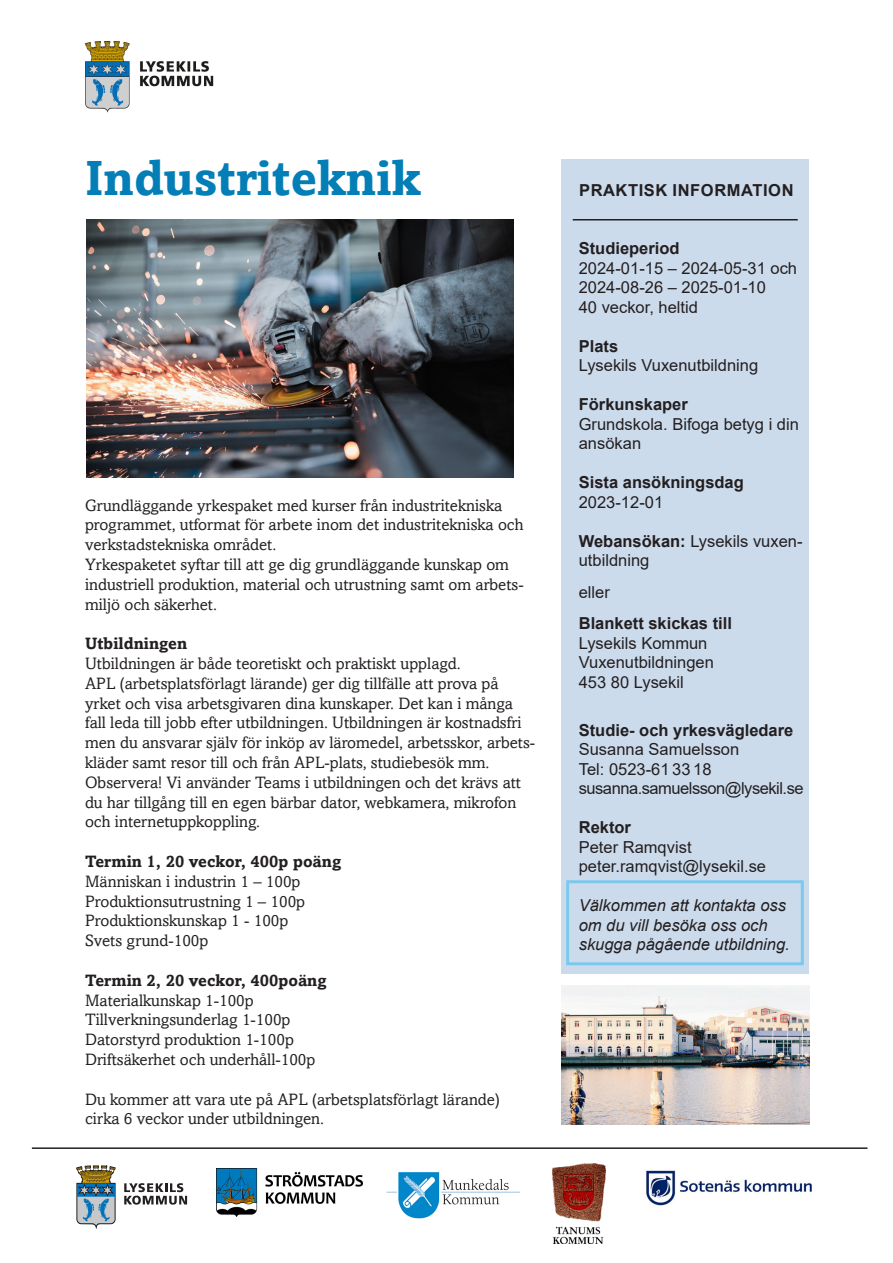
<style>
.page{position:relative;width:893px;height:1263px;background:#fff}
.page>*{position:absolute;margin:0;border:0;box-sizing:border-box;transform-origin:0 0}
.t1{font:700 49.5px "Amasis";color:#047eb6}
.Brödtext_-_utan_indr{font:16.5px/19.8px "Amasis";color:#231f20}
.Informationsruta{font:16.5px/19.5px "Arial";color:#231f20}
.Informationsruta-2{font:700 16.5px "Arial";color:#231f20}
.Informationsruta-3{font:italic 16.5px/19.5px "Arial";color:#231f20}
.Brödtext_-_utan_indr-2{font:700 16.5px "Amasis";color:#231f20}
.Informationsruta-4{font:16.5px/19.5px "Arial";letter-spacing:-.03em;color:#231f20}
.Informationsruta-5{font:700 16.5px "Arial";letter-spacing:.035em;color:#231f20}
.s1{font-weight:700}
</style>
<div class="page">
<div style="left:561px;top:160px;width:248px;height:814px;background:#ccdbec"></div>
<hr style="left:32px;top:1147px;width:835px;height:2px;background:#231f20">
<img style="left:86px;top:219px;width:427px;height:259px">
<hr style="left:573px;top:219px;width:225px;height:1px;background:#231f20">
<img style="left:561px;top:985px;width:248px;height:139px">
<img style="left:386px;top:1172px;width:135px;height:47px">
<img style="left:646px;top:1170px;width:166px;height:36px">
<svg style="left:124px;top:1183px;width:63px;height:21px"></svg>
<svg style="left:77px;top:1166px;width:38px;height:61px;background:#859796"></svg>
<img style="left:217px;top:1168px;width:146px;height:48px">
<img style="left:553px;top:1163px;width:52px;height:80px">
<img style="left:84px;top:41px;width:130px;height:72px">
<p class="t1" style="left:85px;top:148px;width:337px">Industriteknik</p>
<p class="Brödtext_-_utan_indr" style="left:85px;top:495px;width:440px">Grundläggande yrkespaket med kurser från industritekniska programmet, utformat för arbete inom det industritekniska och verkstadstekniska området.</p>
<p class="Brödtext_-_utan_indr" style="left:85px;top:554px;width:440px">Yrkespaketet syftar till att ge dig grundläggande kunskap om industriell produktion, material och utrustning samt om arbets&shy;miljö och säkerhet.</p>
<p class="Brödtext_-_utan_indr-2" style="left:85px;top:633px;width:104px">Utbildningen</p>
<p class="Brödtext_-_utan_indr" style="left:85px;top:653px;width:377px">Utbildningen är både teoretiskt och praktiskt upplagd.</p>
<p class="Brödtext_-_utan_indr" style="left:85px;top:673px;width:452px">APL (arbetsplatsförlagt lärande) ger dig tillfälle att prova på yrket och visa arbetsgivaren dina kunskaper. Det kan i många fall leda till jobb efter utbildningen. Utbildningen är kostnadsfri men du ansvarar själv för inköp av läromedel, arbetsskor, arbets&shy;kläder samt resor till och från APL-plats, studiebesök mm.</p>
<p class="Brödtext_-_utan_indr" style="left:85px;top:772px;width:438px">Observera! Vi använder Teams i utbildningen och det krävs att du har tillgång till en egen bärbar dator, webkamera, mikrofon och internetuppkoppling.</p>
<p class="Brödtext_-_utan_indr-2" style="left:85px;top:851px;width:258px">Termin 1, 20 veckor, 400p poäng</p>
<p class="Brödtext_-_utan_indr" style="left:85px;top:871px;width:217px">Människan i industrin 1 – 100p</p>
<p class="Brödtext_-_utan_indr" style="left:85px;top:891px;width:222px">Produktionsutrustning 1 – 100p</p>
<p class="Brödtext_-_utan_indr" style="left:85px;top:911px;width:205px">Produktionskunskap 1 - 100p</p>
<p class="Brödtext_-_utan_indr" style="left:85px;top:931px;width:125px">Svets grund-100p</p>
<p class="Brödtext_-_utan_indr-2" style="left:85px;top:970px;width:243px">Termin 2, 20 veckor, 400poäng</p>
<p class="Brödtext_-_utan_indr" style="left:85px;top:990px;width:170px">Materialkunskap 1-100p</p>
<p class="Brödtext_-_utan_indr" style="left:85px;top:1010px;width:207px">Tillverkningsunderlag 1-100p</p>
<p class="Brödtext_-_utan_indr" style="left:85px;top:1030px;width:210px">Datorstyrd produktion 1-100p</p>
<p class="Brödtext_-_utan_indr" style="left:85px;top:1049px;width:232px">Driftsäkerhet och underhåll-100p</p>
<p class="Brödtext_-_utan_indr" style="left:85px;top:1089px;width:416px">Du kommer att vara ute på APL (arbetsplatsförlagt lärande)</p>
<p class="Brödtext_-_utan_indr" style="left:85px;top:1109px;width:241px">cirka 6 veckor under utbildningen.</p>
<p class="Informationsruta-5" style="left:579px;top:178px;width:216px">PRAKTISK INFORMATION</p>
<p class="Informationsruta-2" style="left:579px;top:237px;width:102px">Studieperiod</p>
<p class="Informationsruta" style="left:579px;top:258px;width:220px">2024-01-15 – 2024-05-31 och</p>
<p class="Informationsruta" style="left:579px;top:278px;width:189px">2024-08-26 – 2025-01-10</p>
<p class="Informationsruta" style="left:579px;top:297px;width:121px">40 veckor, heltid</p>
<p class="Informationsruta-2" style="left:579px;top:334px;width:41px">Plats</p>
<p class="Informationsruta" style="left:579px;top:356px;width:181px">Lysekils Vuxenutbildning</p>
<p class="Informationsruta-2" style="left:579px;top:393px;width:111px">Förkunskaper</p>
<p class="Informationsruta" style="left:579px;top:414px;width:222px">Grundskola. Bifoga betyg i din ansökan</p>
<p class="Informationsruta-2" style="left:579px;top:471px;width:167px">Sista ansökningsdag</p>
<p class="Informationsruta" style="left:579px;top:492px;width:86px">2023-12-01</p>
<p class="Informationsruta" style="left:579px;top:531px;width:225px"><span class="s1">Webansökan:</span> Lysekils vuxen&shy;utbildning</p>
<p class="Informationsruta" style="left:579px;top:582px;width:33px">eller</p>
<p class="Informationsruta-2" style="left:579px;top:612px;width:155px">Blankett skickas till</p>
<p class="Informationsruta" style="left:579px;top:633px;width:130px">Lysekils Kommun</p>
<p class="Informationsruta" style="left:579px;top:653px;width:137px">Vuxenutbildningen</p>
<p class="Informationsruta" style="left:579px;top:672px;width:106px">453 80 Lysekil</p>
<p class="Informationsruta-2" style="left:579px;top:718px;width:216px">Studie- och yrkesvägledare</p>
<p class="Informationsruta" style="left:579px;top:740px;width:162px">Susanna Samuelsson</p>
<p class="Informationsruta-4" style="left:579px;top:759px;width:226px">Tel: 0523-61 33 18 susanna.samuelsson@lysekil.se</p>
<p class="Informationsruta-2" style="left:579px;top:816px;width:54px">Rektor</p>
<p class="Informationsruta" style="left:579px;top:837px;width:114px">Peter Ramqvist</p>
<p class="Informationsruta" style="left:579px;top:857px;width:189px">peter.ramqvist@lysekil.se</p>
<p class="Informationsruta-3" style="left:579px;top:896px;width:212px">Välkommen att kontakta oss om du vill besöka oss och skugga pågående utbildning.</p>
</div>
